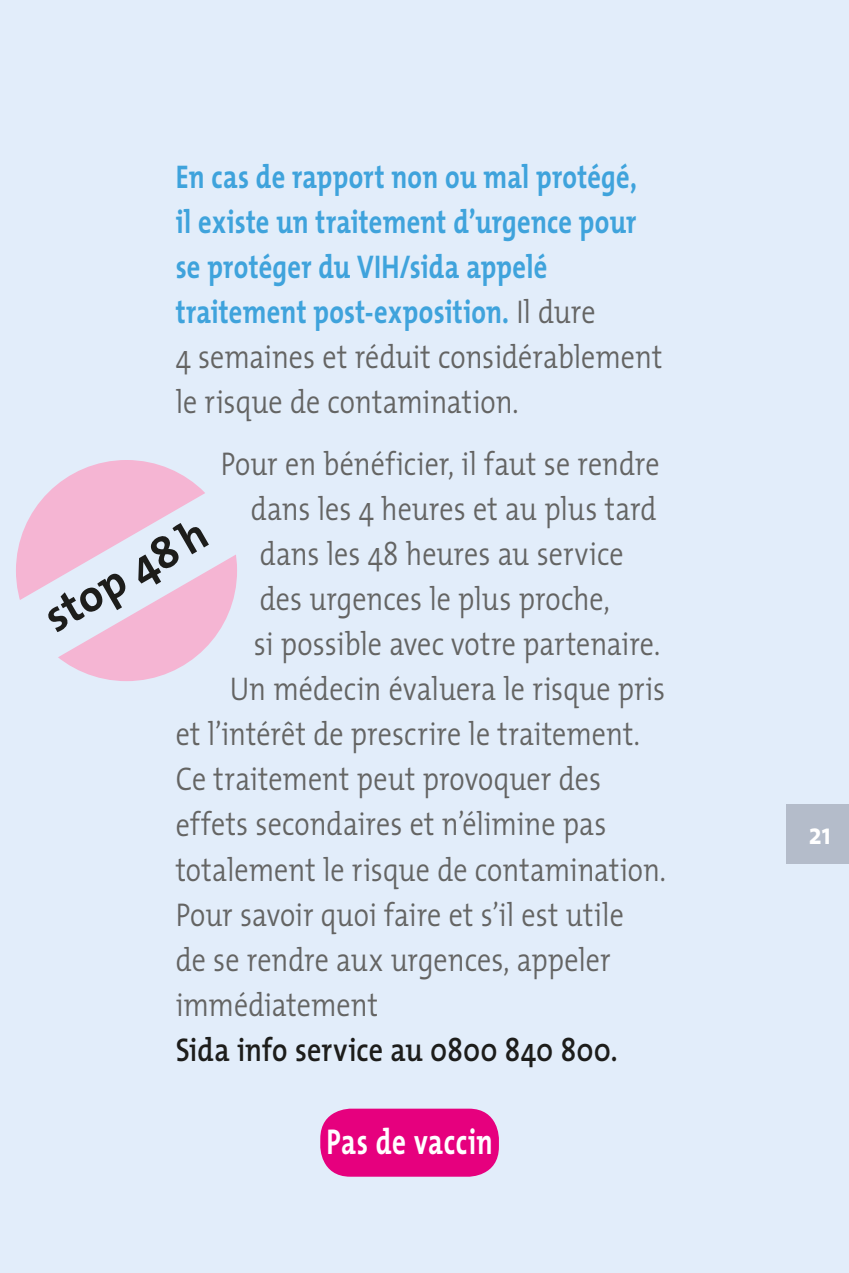
<style>
.page{position:relative;width:849px;height:1273px;background:#e2edfa}
.page>*{position:absolute;margin:0;border:0;box-sizing:border-box;transform-origin:0 0}
.t1{font:700 45px "The Mix";color:#1d1d1b}
.t2{font:700 36px "The Mix";letter-spacing:.02em;color:#fff;scale:.75 1}
.t3{font:300 33px "The Mix";color:#646463;scale:.85 1}
.t4{font:700 33px/45px "The Mix";letter-spacing:.01em;color:#3fa3dc;scale:.8 1}
.t5{font:600 33px "The Mix";letter-spacing:.005em;color:#1d1d1b;scale:.85 1}
.t6{font:700 30px "The Mix";color:#fff;scale:.9 1}
.s1{font-weight:300;color:#646463}
</style>
<div class="page">
<div style="left:16px;top:460px;width:221px;height:221px;background:#f5b5d3;border-radius:50%"></div>
<svg style="left:16px;top:490px;width:221px;height:175px"></svg>
<div style="left:320px;top:1108px;width:179px;height:68px;background:#e6007e;border-radius:30px"></div>
<div style="left:786px;top:804px;width:63px;height:60px;background:#b4bcca"></div>
<p class="t4" style="left:176px;top:154px;width:610px">En cas de rapport non ou mal protégé,<br>il existe un traitement d’urgence pour se protéger du VIH/sida appelé traitement post-exposition. <span class="s1">Il dure<br>4 semaines et réduit considérablement le risque de contamination.</span></p>
<p class="t3" style="left:221px;top:437px;width:518px">Pour en bénéficier, il faut se rendre</p>
<p class="t3" style="left:251px;top:482px;width:479px">dans les 4 heures et au plus tard</p>
<p class="t3" style="left:260px;top:527px;width:430px">dans les 48 heures au service</p>
<p class="t3" style="left:260px;top:572px;width:413px">des urgences le plus proche,</p>
<p class="t3" style="left:254px;top:617px;width:480px">si possible avec votre partenaire.</p>
<p class="t3" style="left:230px;top:662px;width:514px">Un médecin évaluera le risque pris</p>
<p class="t3" style="left:176px;top:707px;width:547px">et l’intérêt de prescrire le traitement.</p>
<p class="t3" style="left:176px;top:752px;width:502px">Ce traitement peut provoquer des</p>
<p class="t3" style="left:176px;top:797px;width:508px">effets secondaires et n’élimine pas</p>
<p class="t3" style="left:176px;top:842px;width:578px">totalement le risque de contamination.</p>
<p class="t3" style="left:176px;top:887px;width:529px">Pour savoir quoi faire et s’il est utile</p>
<p class="t3" style="left:176px;top:932px;width:513px">de se rendre aux urgences, appeler</p>
<p class="t3" style="left:176px;top:977px;width:240px">immédiatement</p>
<p class="t5" style="left:176px;top:1022px;width:521px">Sida info service au 0800 840 800.</p>
<h1 class="t1" style="left:29px;top:587px;width:182px;rotate:-30deg">stop 48 h</h1>
<p class="t2" style="left:326px;top:1112px;width:223px">Pas de vaccin</p>
<p class="t6" style="left:809px;top:809px;width:26px">21</p>
</div>
